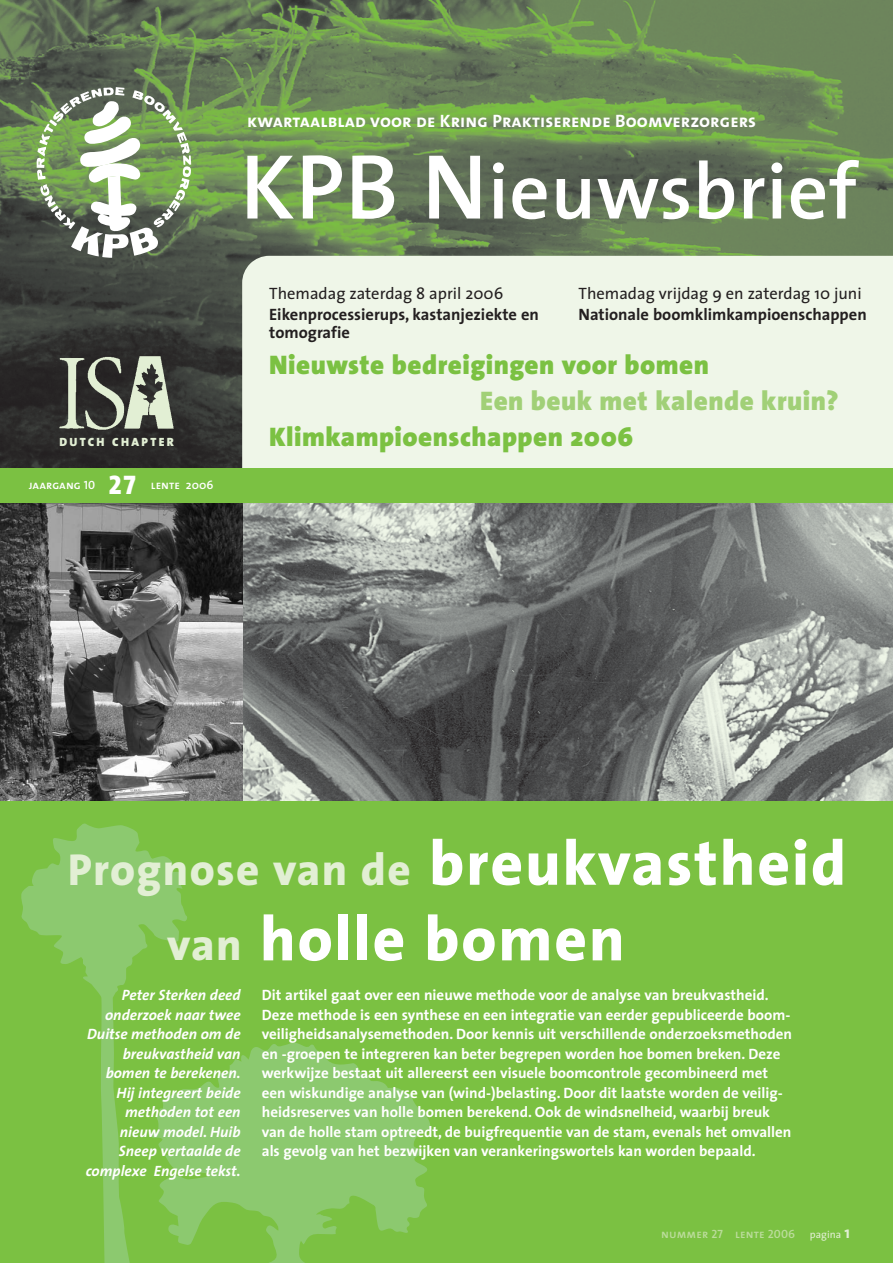
<style>
.page{position:relative;width:893px;height:1263px;background:#fff}
.page>*{position:absolute;margin:0;border:0;box-sizing:border-box;transform-origin:0 0}
.t1{font:600 79.5px "The Sans";letter-spacing:.005em;color:#fff}
.t2{font:800 63px "The Sans";letter-spacing:.03em;color:#fff}
.t3{font:800 45px "The Sans";letter-spacing:.03em;color:#e2efd4}
.t4{font:900 27px "The Sans";letter-spacing:.02em;color:#7bc142}
.t5{font:900 27px "The Sans";letter-spacing:.02em;color:#a1d077}
.t6{font:27px "The Sans Extra Bold Caps";color:#fff}
.t7{font:18px "The Sans Bold Caps";letter-spacing:.005em;color:#fff}
.t8{font:700 16.5px/18px "The Sans";color:#231f20}
.t9{font:16.5px "The Sans";color:#231f20}
.t10{font:700 15px/19.5px "The Sans";color:#fff}
.t11{font:italic 700 15px/19.5px "The Sans";color:#fff;text-align:right}
.t12{font:12px "The Sans Semi Bold Caps";letter-spacing:.01em;color:#bbdc9b}
.t13{font:12px "The Sans Semi Bold Caps";letter-spacing:.005em;color:#fff}
.t14{font:900 12px "The Sans";letter-spacing:.2em;color:#e2efd4}
.s1{font-size:93px}
.s2{font-family:"The Sans";font-weight:600}
.s3{font-size:63px;color:#fff}
.s4{font-size:45px;color:#e2efd4}
.s5{font-family:"The Sans";font-size:10.5px;color:#e2efd4}
.s6{font-family:"The Sans";font-weight:700;font-size:16.5px;color:#e2efd4}
</style>
<div class="page">
<div style="left:0;top:468px;width:893px;height:795px;background:#7bc142"></div>
<svg style="left:22px;top:824px;width:165px;height:439px"></svg>
<svg style="left:151px;top:1042px;width:279px;height:221px;fill:#8cc96f"></svg>
<img style="left:242px;top:503px;width:651px;height:297px">
<img style="left:0;top:1px;width:893px;height:467px">
<svg style="left:0;top:503px;width:242px;height:297px;background:#646464"></svg>
<div style="left:242px;top:256px;width:651px;height:212px;background:#eff6e8"></div>
<svg style="left:37px;top:87px;width:154px;height:171px"></svg>
<img style="left:58px;top:354px;width:117px;height:78px">
<p class="t7" style="left:247px;top:110px;width:510px">kwartaalblad voor de Kring Praktiserende Boomverzorgers</p>
<h1 class="t1" style="left:240px;top:162px;width:618px"><span class="s1">KPB N</span>ieuwsbrief</h1>
<p class="t14" style="left:59px;top:437px;width:116px">DUTCH CHAPTER</p>
<p class="t13" style="left:29px;top:478px;width:68px">jaargang 10</p>
<h3 class="t6" style="left:109px;top:469px;width:29px">27</h3>
<p class="t13" style="left:151px;top:478px;width:64px">lente <span class="s2">2006</span></p>
<p class="t9" style="left:269px;top:287px;width:236px">Themadag zaterdag 8 april 2006</p>
<p class="t8" style="left:269px;top:307px;width:271px">Eikenprocessierups, kastanjeziekte en tomografie</p>
<p class="t9" style="left:578px;top:287px;width:285px">Themadag vrijdag 9 en zaterdag 10 juni</p>
<p class="t8" style="left:578px;top:307px;width:290px">Nationale boomklimkampioenschappen</p>
<h3 class="t4" style="left:269px;top:354px;width:441px">Nieuwste bedreigingen voor bomen</h3>
<h3 class="t5" style="left:480px;top:390px;width:360px">Een beuk met kalende kruin?</h3>
<h3 class="t4" style="left:269px;top:426px;width:365px">Klimkampioenschappen 2006</h3>
<h3 class="t3" style="left:68px;top:853px;width:780px">Prognose van de <span class="s3">breukvastheid</span></h3>
<h2 class="t2" style="left:167px;top:915px;width:459px"><span class="s4">van</span> holle bomen</h2>
<p class="t11" style="left:86px;top:987px;width:156px">Peter Sterken deed onderzoek naar twee<br>Duitse methoden om de breukvastheid van bomen te berekenen.<br>Hij integreert beide methoden tot een nieuw model. Huib<br>Sneep vertaalde de complexe Engelse tekst.</p>
<p class="t10" style="left:262px;top:987px;width:532px">Dit artikel gaat over een nieuwe methode voor de analyse van breukvastheid.<br>Deze methode is een synthese en een integratie van eerder gepubliceerde boom&shy;veiligheidsanalysemethoden. Door kennis uit verschillende onderzoeksmethoden en -groepen te integreren kan beter begrepen worden hoe bomen breken. Deze werkwijze bestaat uit allereerst een visuele boomcontrole gecombineerd met een wiskundige analyse van (wind-)belasting. Door dit laatste worden de veilig&shy;heidsreserves van holle bomen berekend. Ook de windsnelheid, waarbij breuk van de holle stam optreedt, de buigfrequentie van de stam, evenals het omvallen als gevolg van het bezwijken van verankeringswortels kan worden bepaald.</p>
<p class="t12" style="left:661px;top:1226px;width:191px">nummer 27 lente 2006 <span class="s5">pagina</span> <span class="s6">1</span></p>
</div>
